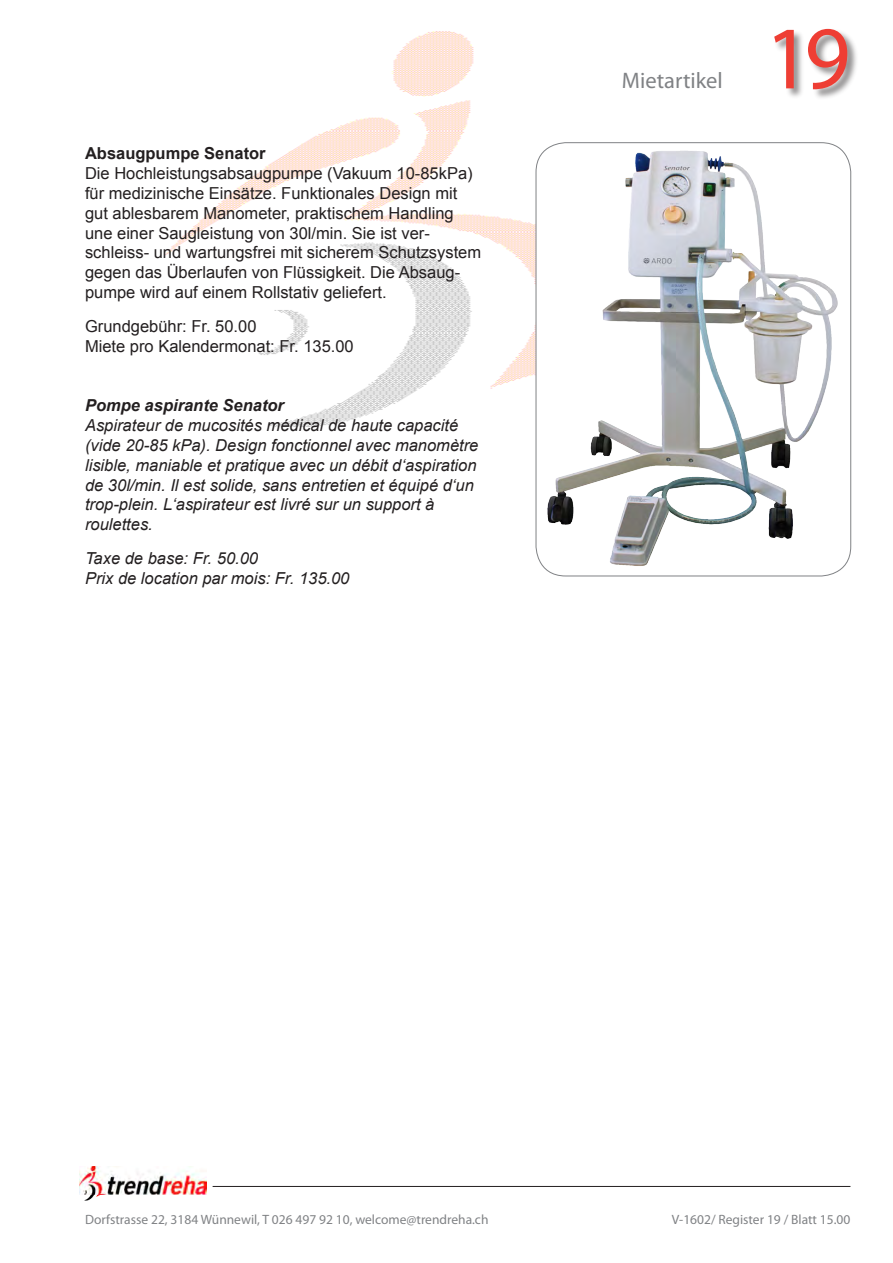
<style>
.page{position:relative;width:893px;height:1263px;background:#fff}
.page>*{position:absolute;margin:0;border:0;box-sizing:border-box;transform-origin:0 0}
.t1{font:90px "Myriad Pro";color:#ee3e34}
.t2{font:22.5px "Myriad Pro";color:#808285}
.t3{font:16.5px/19.8px "Arial";color:#231f20}
.t4{font:italic 16.5px/19.8px "Arial";color:#231f20}
.t5{font:italic 700 16.5px "Arial";color:#231f20}
.t6{font:700 16.5px "Arial";color:#231f20}
.t7{font:13.5px "Myriad Pro";color:#808285}
</style>
<div class="page">
<img style="left:166px;top:31px;width:390px;height:397px">
<div style="left:773px;top:27px;width:86px;height:75px;background:#231f20;opacity:.5"></div>
<hr style="left:213px;top:1186px;width:637px;height:1px;background:#231f20">
<img style="left:79px;top:1166px;width:127px;height:35px">
<svg style="left:536px;top:143px;width:315px;height:433px"></svg>
<img style="left:714px;top:156px;width:124px;height:257px">
<p class="t6" style="left:85px;top:143px;width:182px">Absaugpumpe Senator</p>
<p class="t3" style="left:85px;top:164px;width:398px">Die Hochleistungsabsaugpumpe (Vakuum 10-85kPa) für medizinische Einsätze. Funktionales Design mit gut ablesbarem Manometer, praktischem Handling une einer Saugleistung von 30l/min. Sie ist ver&shy;schleiss- und wartungsfrei mit sicherem Schutzsystem gegen das Überlaufen von Flüssigkeit. Die Absaug&shy;pumpe wird auf einem Rollstativ geliefert.</p>
<p class="t3" style="left:85px;top:317px;width:173px">Grundgebühr: Fr. 50.00</p>
<p class="t3" style="left:85px;top:336px;width:270px">Miete pro Kalendermonat: Fr. 135.00</p>
<p class="t5" style="left:85px;top:395px;width:200px">Pompe aspirante Senator</p>
<p class="t4" style="left:85px;top:416px;width:395px">Aspirateur de mucosités médical de haute capacité (vide 20-85 kPa). Design fonctionnel avec manomètre lisible, maniable et pratique avec un débit d‘aspiration de 30l/min. Il est solide, sans entretien et équipé d‘un trop-plein. L‘aspirateur est livré sur un support à</p>
<p class="t4" style="left:85px;top:515px;width:69px">roulettes.</p>
<p class="t4" style="left:85px;top:549px;width:175px">Taxe de base: Fr. 50.00</p>
<p class="t4" style="left:85px;top:569px;width:266px">Prix de location par mois: Fr. 135.00</p>
<h2 class="t2" style="left:622px;top:67px;width:102px">Mietartikel</h2>
<h1 class="t1" style="left:765px;top:3px;width:87px">19</h1>
<p class="t7" style="left:85px;top:1211px;width:405px">Dorfstrasse 22, 3184 Wünnewil, T 026 497 92 10, welcome@trendreha.ch</p>
<p class="t7" style="left:672px;top:1211px;width:180px">V-1602/ Register 19 / Blatt 15.00</p>
</div>
